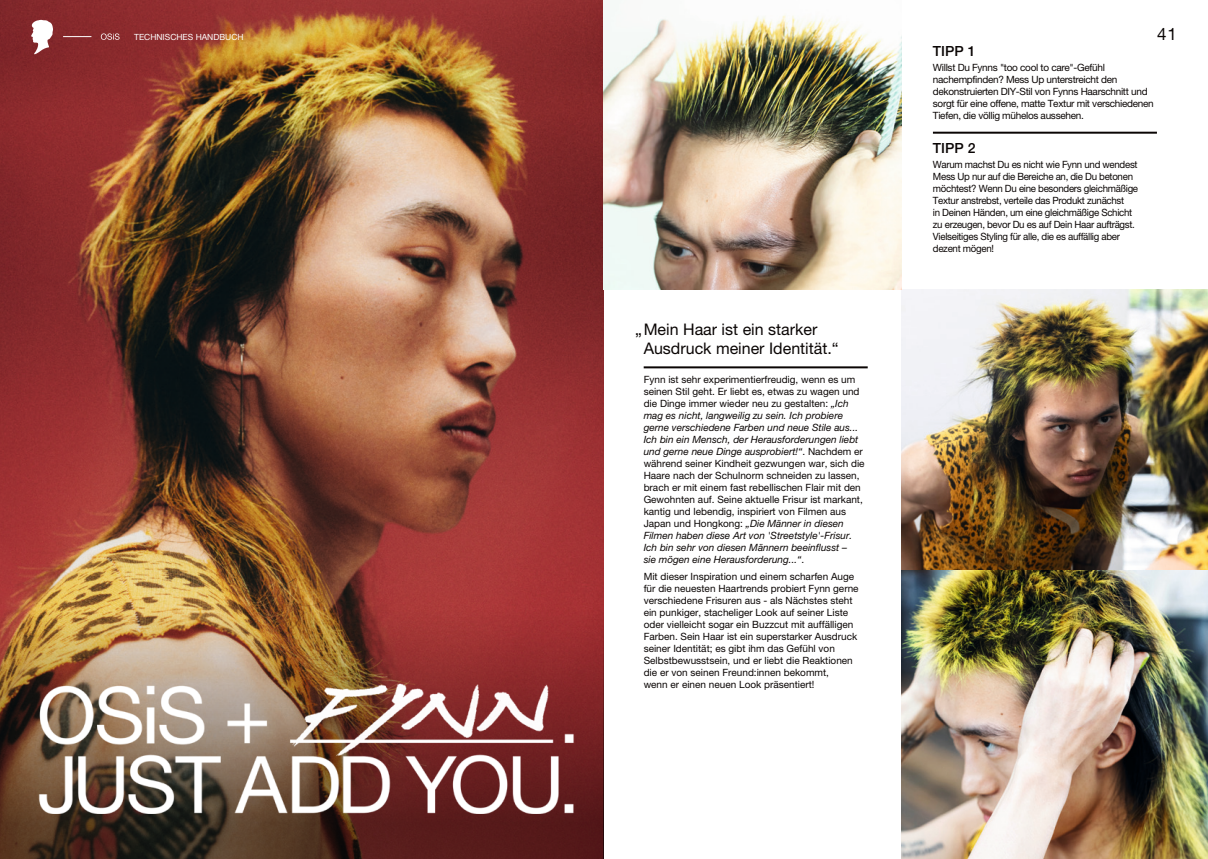
<style>
.page{position:relative;width:1208px;height:859px;background:#fff}
.page>*{position:absolute;margin:0;border:0;box-sizing:border-box;transform-origin:0 0}
.t1{font:17px "Helvetica Neue LTW1 G";color:#0a0504}
.t2{font:16px/19px "Helvetica Neue LTW1 G";color:#0a0504}
.t3{font:500 14px "Helvetica Neue LTW1 G";color:#0a0504}
.t4{font:10px/12px "Helvetica Neue LTW1 G";color:#0a0504}
.t5{font:10px/12px "Helvetica Neue LTW1 G";letter-spacing:-.03em;color:#0a0504}
.t6{font:8.5px "Helvetica Neue LTW1 G";color:#fff}
.s1{font-style:italic}
</style>
<div class="page">
<img style="left:0;top:0;width:604px;height:592px">
<svg style="left:0;top:592px;width:604px;height:267px;background:#733e29"></svg>
<img style="left:37px;top:627px;width:538px;height:187px">
<svg style="left:31px;top:20px;width:22px;height:34px"></svg>
<svg style="left:63px;top:36px;width:28px;height:1px"></svg>
<svg style="left:101px;top:33px;width:19px;height:7px"></svg>
<img style="left:901px;top:289px;width:307px;height:570px">
<img style="left:605px;top:15px;width:296px;height:274px">
<img style="left:604px;top:0;width:1px;height:859px">
<hr style="left:604px;top:592px;width:1px;height:267px;background:#0a0504">
<hr style="left:643px;top:366px;width:224px;height:2px;background:#0a0504">
<hr style="left:933px;top:132px;width:224px;height:2px;background:#0a0504">
<p class="t6" style="left:134px;top:31px;width:111px">TECHNISCHES HANDBUCH</p>
<h2 class="t2" style="left:643px;top:319px;width:197px;text-indent:-8px">„Mein Haar ist ein starker<br>Ausdruck meiner Identität.“</h2>
<p class="t4" style="left:643px;top:373px;width:222px">Fynn ist sehr experimentierfreudig, wenn es um seinen Stil geht. Er liebt es, etwas zu wagen und die Dinge immer wieder neu zu gestalten: <span class="s1">„Ich mag es nicht, langweilig zu sein. Ich probiere gerne verschiedene Farben und neue Stile aus...<br>Ich bin ein Mensch, der Herausforderungen liebt und gerne neue Dinge ausprobiert!“</span>. Nachdem er während seiner Kindheit gezwungen war, sich die Haare nach der Schulnorm schneiden zu lassen, brach er mit einem fast rebellischen Flair mit den Gewohnten auf. Seine aktuelle Frisur ist markant, kantig und lebendig, inspiriert von Filmen aus Japan und Hongkong: <span class="s1">„Die Männer in diesen Filmen haben diese Art von 'Streetstyle'-Frisur.<br>Ich bin sehr von diesen Männern beeinflusst –<br>sie mögen eine Herausforderung...“</span>.</p>
<p class="t4" style="left:643px;top:571px;width:216px">Mit dieser Inspiration und einem scharfen Auge für die neuesten Haartrends probiert Fynn gerne verschiedene Frisuren aus - als Nächstes steht ein punkiger, stacheliger Look auf seiner Liste oder vielleicht sogar ein Buzzcut mit auffälligen Farben. Sein Haar ist ein superstarker Ausdruck seiner Identität; es gibt ihm das Gefühl von Selbstbewusstsein, und er liebt die Reaktionen die er von seinen Freund:innen bekommt,<br>wenn er einen neuen Look präsentiert!</p>
<h1 class="t1" style="left:1157px;top:24px;width:21px">41</h1>
<h3 class="t3" style="left:933px;top:43px;width:44px">TIPP 1</h3>
<p class="t5" style="left:933px;top:61px;width:222px">Willst Du Fynns "too cool to care"-Gefühl nachempfinden? Mess Up unterstreicht den dekonstruierten DIY-Stil von Fynns Haarschnitt und sorgt für eine offene, matte Textur mit verschiedenen Tiefen, die völlig mühelos aussehen.</p>
<h3 class="t3" style="left:933px;top:139px;width:44px">TIPP 2</h3>
<p class="t5" style="left:933px;top:158px;width:207px">Warum machst Du es nicht wie Fynn und wendest Mess Up nur auf die Bereiche an, die Du betonen möchtest? Wenn Du eine besonders gleichmäßige Textur anstrebst, verteile das Produkt zunächst<br>in Deinen Händen, um eine gleichmäßige Schicht zu erzeugen, bevor Du es auf Dein Haar aufträgst.<br>Vielseitiges Styling für alle, die es auffällig aber dezent mögen!</p>
</div>
